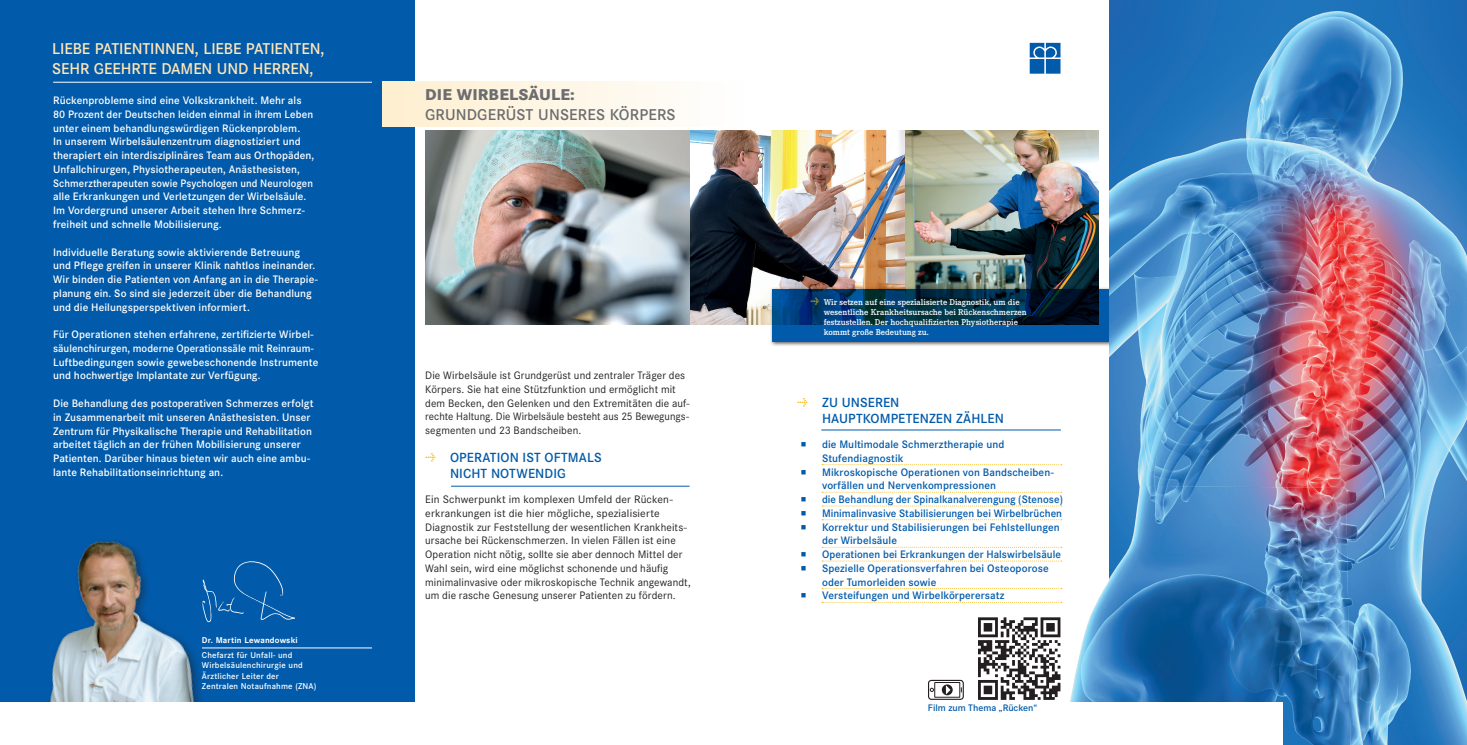
<style>
.page{position:relative;width:1467px;height:745px;background:#fff}
.page>*{position:absolute;margin:0;border:0;box-sizing:border-box;transform-origin:0 0}
.t1{font:600 16.25px "Corporate S";letter-spacing:-.01em;color:#fee6b9}
.t2{font:600 16.25px "Corporate S";letter-spacing:.01em;color:#6c6d70}
.t3{font:800 16.25px "Corporate S";letter-spacing:.01em;color:#6c6d70}
.t4{font:600 13.75px "Corporate S";letter-spacing:.005em;color:#015aaa}
.t5{font:600 11.25px/13.8px "Corporate S";letter-spacing:.005em;color:#fff}
.t6{font:11.25px/13.8px "Corporate S";letter-spacing:.01em;color:#231f20}
.t7{font:600 11.25px/13.8px "Corporate S";letter-spacing:.005em;color:#015aaa}
.t8{font:700 11.25px "Unit Pro";color:#fcb814}
.fliestext{font:600 9.75px "Corporate S";color:#015aaa}
.t9{font:600 8.75px/10px "Corporate E";color:#fff}
.t10{font:600 8.75px "Corporate S";letter-spacing:.02em;color:#fff}
.t11{font:700 8.75px "Corporate S";letter-spacing:.02em;color:#fff}
.s1{font-family:"Unit Pro";font-weight:700;color:#fcb814}
.s2{font-family:"Unit Pro";font-weight:700;font-size:13.75px}
</style>
<div class="page">
<div style="left:0;top:0;width:415px;height:702px;background:#015aaa"></div>
<div style="left:383px;top:81px;width:361px;height:45px;background:linear-gradient(to right,#feefd0,#fefefe)"></div>
<hr style="left:53px;top:82px;width:319px;height:1px;background:#fff">
<hr style="left:202px;top:647px;width:170px;height:1px;background:#fff">
<hr style="left:451px;top:485px;width:239px;height:1px;background:#015aaa">
<img style="left:207px;top:561px;width:87px;height:62px">
<img style="left:425px;top:130px;width:605px;height:194px">
<div style="left:770px;top:286px;width:344px;height:60px;background:#231f20;opacity:.75"></div>
<svg style="left:772px;top:289px;width:258px;height:52px;background:#004173"></svg>
<img style="left:50px;top:541px;width:155px;height:161px">
<img style="left:1394px;top:0;width:73px;height:744px">
<img style="left:1030px;top:0;width:364px;height:744px">
<div style="left:928px;top:679px;width:36px;height:20px;border:1px solid #231f20;border-radius:3px"></div>
<div style="left:934px;top:681px;width:26px;height:16px;border:1px solid #231f20"></div>
<svg style="left:930px;top:687px;width:4px;height:4px"></svg>
<svg style="left:942px;top:684px;width:11px;height:10px"></svg>
<div style="left:0;top:702px;width:1282px;height:42px;background:#fff"></div>
<svg style="left:978px;top:617px;width:82px;height:82px"></svg>
<hr style="left:821px;top:429px;width:240px;height:1px;background:#015aaa">
<svg style="left:822px;top:464px;width:240px;height:1px"></svg>
<svg style="left:822px;top:491px;width:240px;height:1px"></svg>
<svg style="left:822px;top:505px;width:240px;height:1px"></svg>
<svg style="left:822px;top:519px;width:240px;height:1px"></svg>
<svg style="left:822px;top:546px;width:240px;height:1px"></svg>
<svg style="left:822px;top:560px;width:240px;height:1px"></svg>
<svg style="left:822px;top:588px;width:240px;height:1px"></svg>
<svg style="left:822px;top:601px;width:240px;height:1px"></svg>
<p class="t1" style="left:52px;top:39px;width:274px">LIEBE PATIENTINNEN, LIEBE PATIENTEN,</p>
<p class="t1" style="left:52px;top:59px;width:263px">SEHR GEEHRTE DAMEN UND HERREN,</p>
<p class="t5" style="left:53px;top:93px;width:263px">Rückenprobleme sind eine Volkskrankheit. Mehr als 80 Prozent der Deutschen leiden einmal in ihrem Leben unter einem behandlungswürdigen Rückenproblem.<br>In unserem Wirbelsäulenzentrum diagnostiziert und therapiert ein interdisziplinäres Team aus Orthopäden, Unfallchirurgen, Physiotherapeuten, Anästhesisten, Schmerztherapeuten sowie Psychologen und Neurologen alle Erkrankungen und Verletzungen der Wirbelsäule.<br>Im Vordergrund unserer Arbeit stehen Ihre Schmerz&shy;freiheit und schnelle Mobilisierung.</p>
<p class="t5" style="left:53px;top:245px;width:266px">Individuelle Beratung sowie aktivierende Betreuung und Pflege greifen in unserer Klinik nahtlos ineinander.<br>Wir binden die Patienten von Anfang an in die Therapie&shy;planung ein. So sind sie jederzeit über die Behandlung und die Heilungsperspektiven informiert.</p>
<p class="t5" style="left:53px;top:327px;width:267px">Für Operationen stehen erfahrene, zertifizierte Wirbel&shy;säulenchirurgen, moderne Operationssäle mit Reinraum-Luftbedingungen sowie gewebeschonende Instrumente und hochwertige Implantate zur Verfügung.</p>
<p class="t5" style="left:53px;top:396px;width:262px">Die Behandlung des postoperativen Schmerzes erfolgt in Zusammenarbeit mit unseren Anästhesisten. Unser Zentrum für Physikalische Therapie und Rehabilitation arbeitet täglich an der frühen Mobilisierung unserer Patienten. Darüber hinaus bieten wir auch eine ambu&shy;lante Rehabilitationseinrichtung an.</p>
<p class="t11" style="left:202px;top:634px;width:97px">Dr. Martin Lewandowski</p>
<p class="t10" style="left:202px;top:649px;width:92px">Chefarzt für Unfall- und</p>
<p class="t10" style="left:202px;top:659px;width:102px">Wirbelsäulenchirurgie und</p>
<p class="t10" style="left:202px;top:670px;width:78px">Ärztlicher Leiter der</p>
<p class="t10" style="left:202px;top:680px;width:116px">Zentralen Notaufnahme (ZNA)</p>
<p class="t3" style="left:425px;top:85px;width:151px">DIE WIRBELSÄULE:</p>
<p class="t2" style="left:425px;top:105px;width:252px">GRUNDGERÜST UNSERES KÖRPERS</p>
<p class="t6" style="left:425px;top:368px;width:266px">Die Wirbelsäule ist Grundgerüst und zentraler Träger des Körpers. Sie hat eine Stützfunktion und ermöglicht mit dem Becken, den Gelenken und den Extremitäten die auf&shy;rechte Haltung. Die Wirbelsäule besteht aus 25 Bewegungs&shy;segmenten und 23 Bandscheiben.</p>
<p class="t4" style="left:425px;top:449px;width:178px"><span class="s1">⇢</span> OPERATION IST OFTMALS</p>
<p class="t4" style="left:450px;top:465px;width:117px">NICHT NOTWENDIG</p>
<p class="t6" style="left:425px;top:492px;width:267px">Ein Schwerpunkt im komplexen Umfeld der Rücken&shy;erkrankungen ist die hier mögliche, spezialisierte Diagnostik zur Feststellung der wesentlichen Krankheits&shy;ursache bei Rückenschmerzen. In vielen Fällen ist eine Operation nicht nötig, sollte sie aber dennoch Mittel der Wahl sein, wird eine möglichst schonende und häufig minimalinvasive oder mikroskopische Technik angewandt, um die rasche Genesung unserer Patienten zu fördern.</p>
<p class="t8" style="left:811px;top:293px;width:10px">⇢</p>
<p class="t9" style="left:824px;top:296px;width:205px">Wir setzen auf eine spezialisierte Diagnostik, um die wesentliche Krankheitsursache bei Rückenschmerzen festzustellen. Der hochqualifizierten Physiotherapie kommt große Bedeutung zu.</p>
<p class="t4" style="left:797px;top:394px;width:104px"><span class="s1">⇢</span> ZU UNSEREN</p>
<p class="t4" style="left:822px;top:410px;width:183px">HAUPTKOMPETENZEN ZÄHLEN</p>
<p class="t7" style="left:800px;top:437px;width:206px"><span class="s2">▪</span> die Multimodale Schmerztherapie und</p>
<p class="t7" style="left:822px;top:451px;width:83px">Stufendiagnostik</p>
<p class="t7" style="left:800px;top:464px;width:255px"><span class="s2">▪</span> Mikroskopische Operationen von Bandscheiben-</p>
<p class="t7" style="left:822px;top:478px;width:175px">vorfällen und Nervenkompressionen</p>
<p class="t7" style="left:800px;top:492px;width:264px"><span class="s2">▪</span> die Behandlung der Spinalkanalverengung (Stenose)</p>
<p class="t7" style="left:800px;top:506px;width:263px"><span class="s2">▪</span> Minimalinvasive Stabilisierungen bei Wirbelbrüchen</p>
<p class="t7" style="left:800px;top:519px;width:261px"><span class="s2">▪</span> Korrektur und Stabilisierungen bei Fehlstellungen</p>
<p class="t7" style="left:822px;top:533px;width:76px">der Wirbelsäule</p>
<p class="t7" style="left:800px;top:547px;width:262px"><span class="s2">▪</span> Operationen bei Erkrankungen der Halswirbelsäule</p>
<p class="t7" style="left:822px;top:561px;width:228px;text-indent:-22px"><span class="s2">▪</span> Spezielle Operationsverfahren bei Osteoporose oder Tumorleiden sowie</p>
<p class="t7" style="left:800px;top:588px;width:206px"><span class="s2">▪</span> Versteifungen und Wirbelkörperersatz</p>
<p class="fliestext" style="left:928px;top:701px;width:111px">Film zum Thema „Rücken“</p>
</div>
